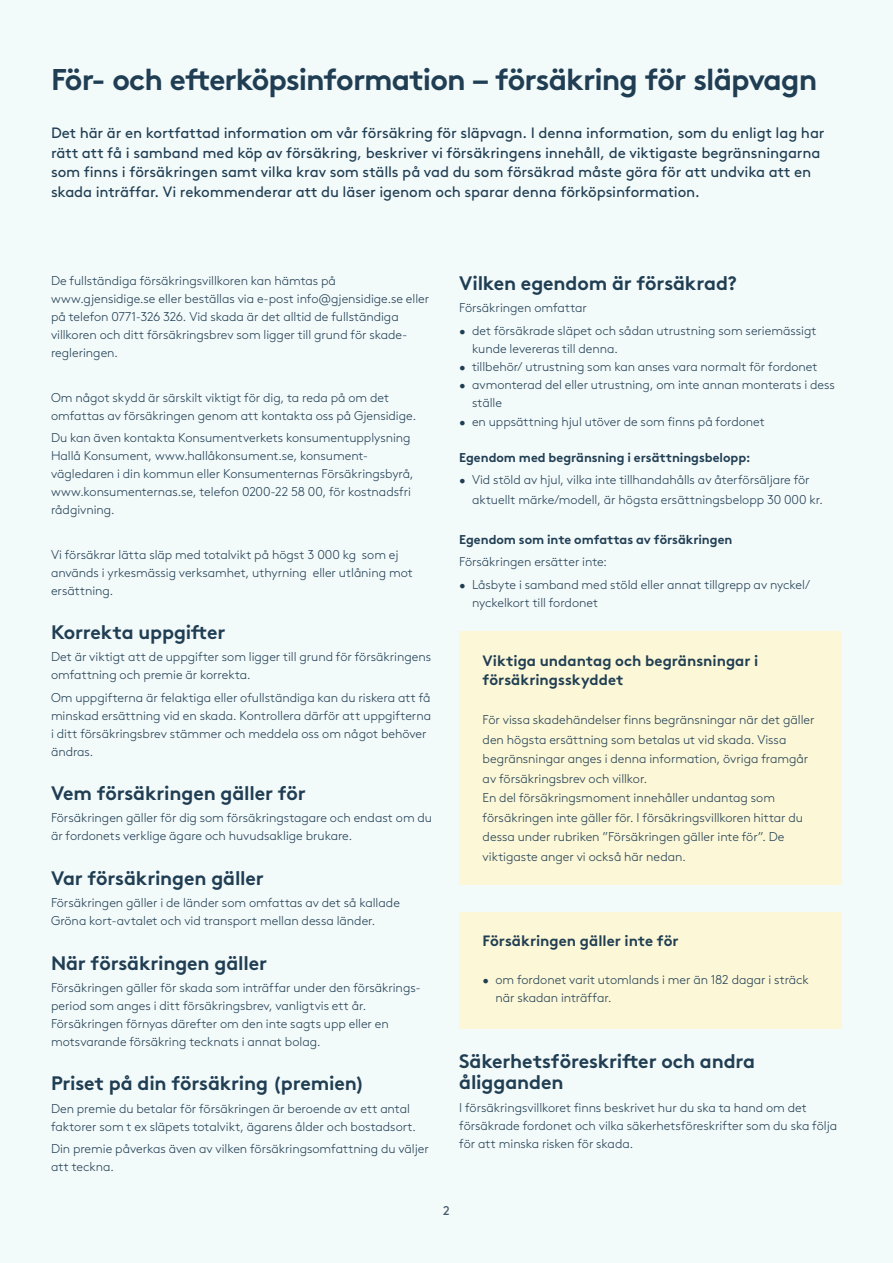
<style>
.page{position:relative;width:893px;height:1263px;background:#f3fafa}
.page>*{position:absolute;margin:0;border:0;box-sizing:border-box;transform-origin:0 0}
.t1{font:700 30px "Gjen Brown OT";letter-spacing:-.035em;color:#203e53}
.t2{font:700 19.5px/21px "Gjen Brown OT";letter-spacing:-.01em;color:#203e53}
.t3{font:15px/19.5px "Gjen Brown OT";letter-spacing:-.01em;color:#203e53}
.t4{font:15px/19.5px "Gjen Brown OT Bold Alt";color:#203e53}
.t5{font:300 12.75px/18px "Gjen Brown OT";letter-spacing:-.005em;color:#203e53}
.t6{font:12.75px "Gjen Brown OT Bold Alt";letter-spacing:-.005em;color:#203e53}
.t7{font:12.75px "Gjen Brown OT";color:#43586c}
</style>
<div class="page">
<div style="left:459px;top:631px;width:383px;height:253px;background:#fcf7d6"></div>
<div style="left:459px;top:912px;width:383px;height:117px;background:#fcf7d6"></div>
<h1 class="t1" style="left:51px;top:55px;width:768px">För- och efterköpsinformation – försäkring för släpvagn</h1>
<p class="t3" style="left:51px;top:122px;width:775px">Det här är en kortfattad information om vår försäkring för släpvagn. I denna information, som du enligt lag har rätt att få i samband med köp av försäkring, beskriver vi försäkringens innehåll, de viktigaste begränsningarna som finns i försäkringen samt vilka krav som ställs på vad du som försäkrad måste göra för att undvika att en skada inträffar. Vi rekommenderar att du läser igenom och sparar denna förköpsinformation.</p>
<p class="t5" style="left:51px;top:271px;width:380px">De fullständiga försäkringsvillkoren kan hämtas på www.gjensidige.se eller beställas via e-post info@gjensidige.se eller på telefon 0771-326 326. Vid skada är det alltid de fullständiga villkoren och ditt försäkringsbrev som ligger till grund för skade&shy;regleringen.</p>
<p class="t5" style="left:51px;top:388px;width:367px">Om något skydd är särskilt viktigt för dig, ta reda på om det omfattas av försäkringen genom att kontakta oss på Gjensidige.</p>
<p class="t5" style="left:51px;top:428px;width:364px">Du kan även kontakta Konsumentverkets konsumentupplysning Hallå Konsument, www.hallåkonsument.se, konsument&shy;vägledaren i din kommun eller Konsumenternas Försäkringsbyrå, www.konsumenternas.se, telefon 0200-22 58 00, för kostnadsfri rådgivning.</p>
<p class="t5" style="left:51px;top:544px;width:363px">Vi försäkrar lätta släp med totalvikt på högst 3 000 kg som ej används i yrkesmässig verksamhet, uthyrning eller utlåning mot ersättning.</p>
<h2 class="t2" style="left:51px;top:620px;width:176px">Korrekta uppgifter</h2>
<p class="t5" style="left:51px;top:647px;width:382px">Det är viktigt att de uppgifter som ligger till grund för försäkringens omfattning och premie är korrekta.</p>
<p class="t5" style="left:51px;top:687px;width:382px">Om uppgifterna är felaktiga eller ofullständiga kan du riskera att få minskad ersättning vid en skada. Kontrollera därför att uppgifterna i ditt försäkringsbrev stämmer och meddela oss om något behöver ändras.</p>
<h2 class="t2" style="left:51px;top:781px;width:256px">Vem försäkringen gäller för</h2>
<p class="t5" style="left:51px;top:808px;width:383px">Försäkringen gäller för dig som försäkringstagare och endast om du är fordonets verklige ägare och huvudsaklige brukare.</p>
<h2 class="t2" style="left:51px;top:865px;width:214px">Var försäkringen gäller</h2>
<p class="t5" style="left:51px;top:893px;width:350px">Försäkringen gäller i de länder som omfattas av det så kallade<br>Gröna kort-avtalet och vid transport mellan dessa länder.</p>
<h2 class="t2" style="left:51px;top:950px;width:218px">När försäkringen gäller</h2>
<p class="t5" style="left:51px;top:978px;width:371px">Försäkringen gäller för skada som inträffar under den försäkrings&shy;period som anges i ditt försäkringsbrev, vanligtvis ett år.<br>Försäkringen förnyas därefter om den inte sagts upp eller en motsvarande försäkring tecknats i annat bolag.</p>
<h2 class="t2" style="left:51px;top:1071px;width:315px">Priset på din försäkring (premien)</h2>
<p class="t5" style="left:51px;top:1098px;width:367px">Den premie du betalar för försäkringen är beroende av ett antal faktorer som t ex släpets totalvikt, ägarens ålder och bostadsort.</p>
<p class="t5" style="left:51px;top:1139px;width:379px">Din premie påverkas även av vilken försäkringsomfattning du väljer att teckna.</p>
<h2 class="t2" style="left:459px;top:271px;width:279px">Vilken egendom är försäkrad?</h2>
<p class="t5" style="left:459px;top:298px;width:129px">Försäkringen omfattar</p>
<p class="t5" style="left:472px;top:320px;width:346px;text-indent:-13px">• det försäkrade släpet och sådan utrustning som seriemässigt kunde levereras till denna.</p>
<p class="t5" style="left:459px;top:356px;width:360px">• tillbehör/ utrustning som kan anses vara normalt för fordonet</p>
<p class="t5" style="left:472px;top:374px;width:364px;text-indent:-13px">• avmonterad del eller utrustning, om inte annan monterats i dess ställe</p>
<p class="t5" style="left:459px;top:412px;width:307px">• en uppsättning hjul utöver de som finns på fordonet</p>
<p class="t6" style="left:459px;top:447px;width:293px">Egendom med begränsning i ersättningsbelopp:</p>
<p class="t5" style="left:472px;top:469px;width:352px;line-height:19.5px;text-indent:-13px">• Vid stöld av hjul, vilka inte tillhandahålls av återförsäljare för aktuellt märke/modell, är högsta ersättningsbelopp 30 000 kr.</p>
<p class="t6" style="left:459px;top:529px;width:275px">Egendom som inte omfattas av försäkringen</p>
<p class="t5" style="left:459px;top:552px;width:149px">Försäkringen ersätter inte:</p>
<p class="t5" style="left:472px;top:574px;width:340px;text-indent:-13px">• Låsbyte i samband med stöld eller annat tillgrepp av nyckel/ nyckelkort till fordonet</p>
<p class="t4" style="left:483px;top:649px;width:277px">Viktiga undantag och begränsningar i försäkringsskyddet</p>
<p class="t5" style="left:483px;top:709px;width:334px;line-height:19.5px">För vissa skadehändelser finns begränsningar när det gäller den högsta ersättning som betalas ut vid skada. Vissa begränsningar anges i denna information, övriga framgår av försäkringsbrev och villkor.<br>En del försäkringsmoment innehåller undantag som försäkringen inte gäller för. I försäkringsvillkoren hittar du dessa under rubriken ”Försäkringen gäller inte för”. De viktigaste anger vi också här nedan.</p>
<p class="t4" style="left:483px;top:930px;width:198px">Försäkringen gäller inte för</p>
<p class="t5" style="left:495px;top:969px;width:315px;text-indent:-13px">• om fordonet varit utomlands i mer än 182 dagar i sträck när skadan inträffar.</p>
<h2 class="t2" style="left:459px;top:1049px;width:297px">Säkerhetsföreskrifter och andra åligganden</h2>
<p class="t5" style="left:459px;top:1097px;width:379px">I försäkringsvillkoret finns beskrivet hur du ska ta hand om det försäkrade fordonet och vilka säkerhetsföreskrifter som du ska följa för att minska risken för skada.</p>
<p class="t7" style="left:443px;top:1201px;width:8px">2</p>
</div>
